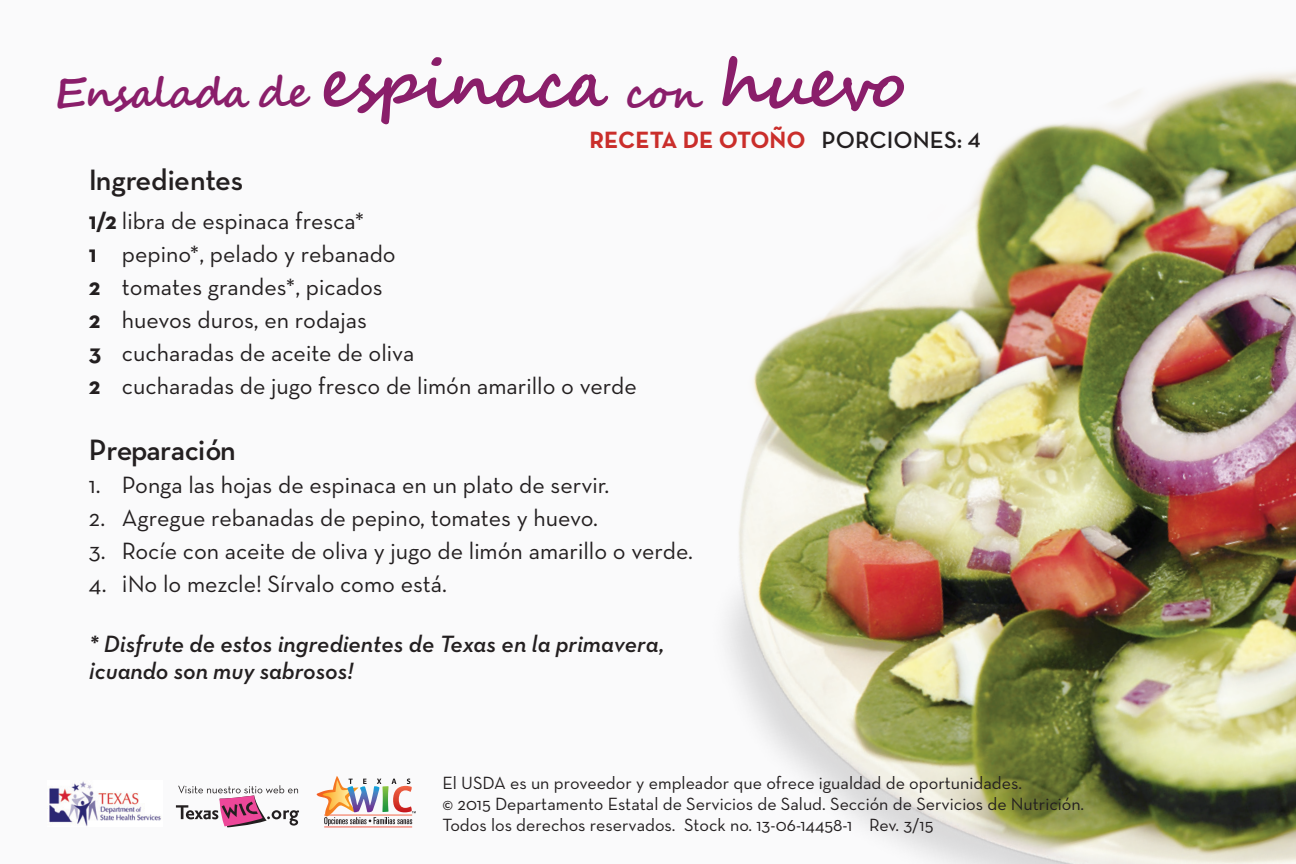
<style>
.page{position:relative;width:1296px;height:864px;background:#fafafb}
.page>*{position:absolute;margin:0;border:0;box-sizing:border-box;transform-origin:0 0}
.t1{font:700 42px "Segoe Script";letter-spacing:-.04em;color:#8a1e6a}
.t2{font:600 30px "Neutraface Text";letter-spacing:-.02em;color:#231f20}
.t3{font:24px "Neutraface Text";color:#231f20}
.t4{font:24px/27px "Neutraface Text Demi Italic Alt";color:#231f20}
.t5{font:700 24px "Neutraface Text";color:#ca2e2b}
.text{font:18px/21px "Neutraface Text";color:#231f20}
.s1{font-size:66px}
.s2{font-weight:600;color:#231f20}
.s3{font-weight:700}
</style>
<div class="page">
<img style="left:729px;top:71px;width:567px;height:793px">
<img style="left:49px;top:781px;width:112px;height:45px">
<hr style="left:324px;top:826px;width:88px;height:1px;background:#f05946">
<img style="left:316px;top:776px;width:100px;height:50px">
<svg style="left:176px;top:785px;width:123px;height:42px"></svg>
<p class="t1" style="left:55px;top:59px;width:852px">Ensalada de <span class="s1">espinaca</span> con <span class="s1">huevo</span></p>
<p class="t5" style="left:590px;top:125px;width:393px">RECETA DE OTOÑO <span class="s2">PORCIONES: 4</span></p>
<p class="t2" style="left:89px;top:161px;width:156px">Ingredientes</p>
<p class="t3" style="left:89px;top:206px;width:277px"><span class="s3">1/2</span> libra de espinaca fresca*</p>
<p class="t3" style="left:89px;top:239px;width:308px"><span class="s3">1</span> pepino*, pelado y rebanado</p>
<p class="t3" style="left:89px;top:272px;width:295px"><span class="s3">2</span> tomates grandes*, picados</p>
<p class="t3" style="left:89px;top:305px;width:280px"><span class="s3">2</span> huevos duros, en rodajas</p>
<p class="t3" style="left:89px;top:338px;width:327px"><span class="s3">3</span> cucharadas de aceite de oliva</p>
<p class="t3" style="left:89px;top:371px;width:549px"><span class="s3">2</span> cucharadas de jugo fresco de limón amarillo o verde</p>
<p class="t2" style="left:89px;top:431px;width:149px">Preparación</p>
<p class="t3" style="left:89px;top:470px;width:522px">1. Ponga las hojas de espinaca en un plato de servir.</p>
<p class="t3" style="left:89px;top:503px;width:511px">2. Agregue rebanadas de pepino, tomates y huevo.</p>
<p class="t3" style="left:89px;top:536px;width:606px">3. Rocíe con aceite de oliva y jugo de limón amarillo o verde.</p>
<p class="t3" style="left:89px;top:569px;width:360px">4. ¡No lo mezcle! Sírvalo como está.</p>
<p class="t4" style="left:89px;top:630px;width:577px">* Disfrute de estos ingredientes de Texas en la primavera, ¡cuando son muy sabrosos!</p>
<p class="text" style="left:442px;top:772px;width:581px">El USDA es un proveedor y empleador que ofrece igualdad de oportunidades.</p>
<p class="text" style="left:442px;top:793px;width:643px">© 2015 Departamento Estatal de Servicios de Salud. Sección de Servicios de Nutrición.<br>Todos los derechos reservados. Stock no. 13-06-14458-1 Rev. 3/15</p>
</div>
